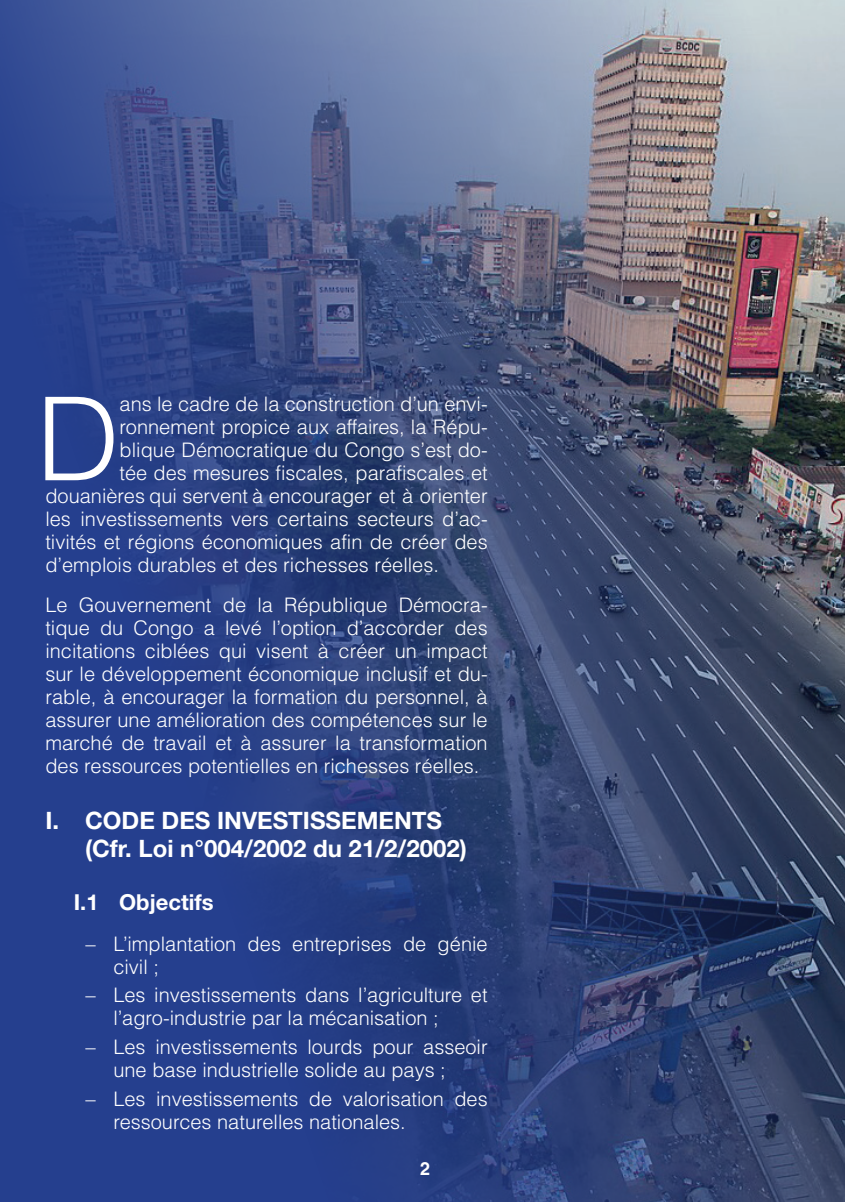
<style>
.page{position:relative;width:845px;height:1202px;background:#fff}
.page>*{position:absolute;margin:0;border:0;box-sizing:border-box;transform-origin:0 0}
.t1{font:300 115.8px "Helvetica";color:#fff}
.t2{font:700 24px/27.6px "Helvetica Neue LT Std";color:#fff}
.t3{font:700 22px "Helvetica Neue LT Std";color:#fff}
.t4{font:300 20px/23px "Helvetica";color:#fff}
.t5{font:700 18px "Helvetica";color:#fff}
</style>
<div class="page">
<img style="left:0;top:0;width:845px;height:1202px">
<h1 class="t1" style="left:36px;top:367px;width:85px">D</h1>
<p class="t4" style="left:120px;top:392px;width:369px">ans le cadre de la construction d’un envi-</p>
<p class="t4" style="left:120px;top:415px;width:369px">ronnement propice aux affaires, la Répu-</p>
<p class="t4" style="left:120px;top:438px;width:369px">blique Démocratique du Congo s’est do-</p>
<p class="t4" style="left:120px;top:461px;width:369px">tée des mesures fiscales, parafiscales et</p>
<p class="t4" style="left:45px;top:484px;width:444px">douanières qui servent à encourager et à orienter</p>
<p class="t4" style="left:45px;top:507px;width:444px">les investissements vers certains secteurs d’ac-</p>
<p class="t4" style="left:45px;top:530px;width:444px">tivités et régions économiques afin de créer des</p>
<p class="t4" style="left:45px;top:553px;width:395px">d’emplois durables et des richesses réelles.</p>
<p class="t4" style="left:45px;top:593px;width:444px;text-align:justify">Le Gouvernement de la République Démocra&shy;tique du Congo a levé l’option d’accorder des incitations ciblées qui visent à créer un impact sur le développement économique inclusif et du&shy;rable, à encourager la formation du personnel, à assurer une amélioration des compétences sur le marché de travail et à assurer la transformation des ressources potentielles en richesses réelles.</p>
<p class="t2" style="left:85px;top:806px;width:383px;text-indent:-40px">I. CODE DES INVESTISSEMENTS (Cfr. Loi n°004/2002 du 21/2/2002)</p>
<p class="t3" style="left:74px;top:889px;width:141px">I.1 Objectifs</p>
<p class="t4" style="left:113px;top:931px;width:376px;text-indent:-28px">− L’implantation des entreprises de génie civil ;</p>
<p class="t4" style="left:113px;top:983px;width:376px;text-indent:-28px">− Les investissements dans l’agriculture et l’agro-industrie par la mécanisation ;</p>
<p class="t4" style="left:113px;top:1035px;width:376px;text-indent:-28px">− Les investissements lourds pour asseoir une base industrielle solide au pays ;</p>
<p class="t4" style="left:113px;top:1086px;width:376px;text-indent:-28px">− Les investissements de valorisation des ressources naturelles nationales.</p>
<p class="t5" style="left:420px;top:1158px;width:12px">2</p>
</div>
